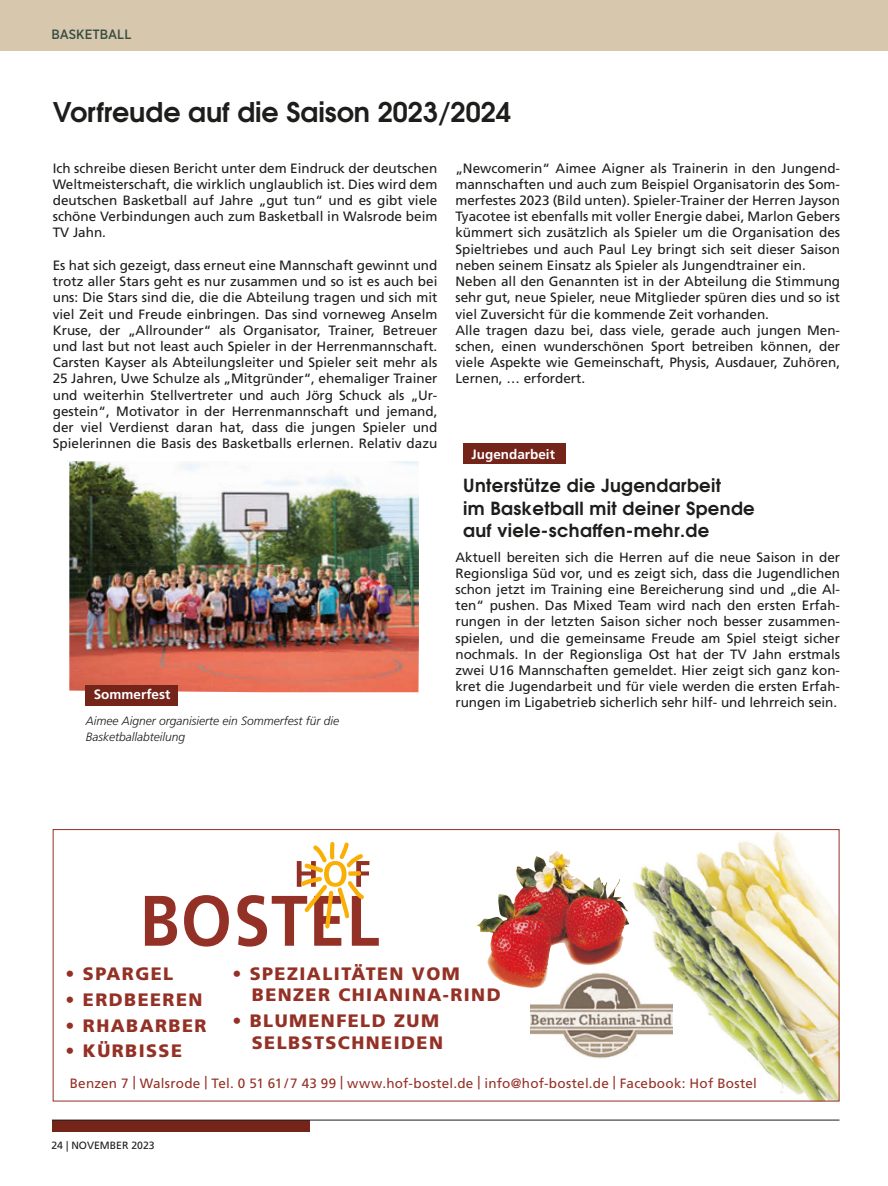
<style>
.page{position:relative;width:888px;height:1186px;background:#fff}
.page>*{position:absolute;margin:0;border:0;box-sizing:border-box;transform-origin:0 0}
.t1{font:700 27px "Te X Gyre Adventor";color:#1d1d1b}
.t2{font:900 18px/21.6px "Frutiger LT Std";letter-spacing:.08em;color:#943126}
.t3{font:700 18px/22.5px "Te X Gyre Adventor";letter-spacing:.02em;color:#1d1d1b}
.t4{font:13.5px/16.2px "Frutiger LT Std";color:#1d1d1b;text-align:justify}
.t5{font:13.5px "Frutiger LT Std";letter-spacing:.02em;color:#943126}
.t6{font:700 13.5px "Frutiger LT Std";color:#fff}
.t7{font:500 13.5px "Gotham Narrow";color:#3a4e45}
.t8{font:italic 300 12px/16.2px "Frutiger LT Std";color:#1d1d1b}
.t9{font:10.5px "Frutiger LT Std";color:#1d1d1b}
</style>
<div class="page">
<div style="left:0;top:0;width:888px;height:51px;background:#d7c8ad"></div>
<div style="left:52px;top:1120px;width:257px;height:11px;background:#75241a"></div>
<hr style="left:52px;top:1119px;width:787px;height:1px;background:#1d1d1b">
<img style="left:69px;top:461px;width:350px;height:231px">
<div style="left:85px;top:685px;width:93px;height:20px;background:#75241a"></div>
<svg style="left:145px;top:896px;width:32px;height:49px"></svg>
<svg style="left:184px;top:895px;width:45px;height:51px"></svg>
<svg style="left:237px;top:842px;width:142px;height:104px"></svg>
<img style="left:530px;top:988px;width:98px;height:71px">
<img style="left:628px;top:832px;width:209px;height:267px">
<img style="left:476px;top:851px;width:153px;height:137px">
<div style="left:463px;top:444px;width:103px;height:20px;background:#75241a"></div>
<p class="t7" style="left:51px;top:26px;width:81px">BASKETBALL</p>
<h1 class="t1" style="left:53px;top:88px;width:460px">Vorfreude auf die Saison 2023/2024</h1>
<p class="t4" style="left:53px;top:160px;width:386px">Ich schreibe diesen Bericht unter dem Eindruck der deutschen Weltmeisterschaft, die wirklich unglaublich ist. Dies wird dem deutschen Basketball auf Jahre „gut tun“ und es gibt viele schöne Verbindungen auch zum Basketball in Walsrode beim TV Jahn.</p>
<p class="t4" style="left:53px;top:257px;width:386px">Es hat sich gezeigt, dass erneut eine Mannschaft gewinnt und trotz aller Stars geht es nur zusammen und so ist es auch bei uns: Die Stars sind die, die die Abteilung tragen und sich mit viel Zeit und Freude einbringen. Das sind vorneweg Anselm Kruse, der „Allrounder“ als Organisator, Trainer, Betreuer und last but not least auch Spieler in der Herrenmannschaft.<br>Carsten Kayser als Abteilungsleiter und Spieler seit mehr als 25 Jahren, Uwe Schulze als „Mitgründer“, ehemaliger Trainer und weiterhin Stellvertreter und auch Jörg Schuck als „Ur&shy;gestein“, Motivator in der Herrenmannschaft und jemand, der viel Verdienst daran hat, dass die jungen Spieler und Spielerinnen die Basis des Basketballs erlernen. Relativ dazu</p>
<p class="t6" style="left:94px;top:686px;width:78px">Sommerfest</p>
<p class="t8" style="left:86px;top:713px;width:255px">Aimee Aigner organisierte ein Sommerfest für die<br>Basketballabteilung</p>
<p class="t4" style="left:455px;top:160px;width:386px;text-align:left">„Newcomerin“ Aimee Aigner als Trainerin in den Jungend&shy;mannschaften und auch zum Beispiel Organisatorin des Som&shy;merfestes 2023 (Bild unten). Spieler-Trainer der Herren Jayson Tyacotee ist ebenfalls mit voller Energie dabei, Marlon Gebers kümmert sich zusätzlich als Spieler um die Organisation des Spieltriebes und auch Paul Ley bringt sich seit dieser Saison neben seinem Einsatz als Spieler als Jungendtrainer ein.<br>Neben all den Genannten ist in der Abteilung die Stimmung sehr gut, neue Spieler, neue Mitglieder spüren dies und so ist viel Zuversicht für die kommende Zeit vorhanden.<br>Alle tragen dazu bei, dass viele, gerade auch jungen Men&shy;schen, einen wunderschönen Sport betreiben können, der viele Aspekte wie Gemeinschaft, Physis, Ausdauer, Zuhören, Lernen, … erfordert.</p>
<p class="t6" style="left:472px;top:446px;width:85px">Jugendarbeit</p>
<h2 class="t3" style="left:463px;top:472px;width:293px">Unterstütze die Jugendarbeit<br>im Basketball mit deiner Spende auf viele-schaffen-mehr.de</h2>
<p class="t4" style="left:455px;top:549px;width:386px">Aktuell bereiten sich die Herren auf die neue Saison in der Regionsliga Süd vor, und es zeigt sich, dass die Jugendlichen schon jetzt im Training eine Bereicherung sind und „die Al&shy;ten“ pushen. Das Mixed Team wird nach den ersten Erfah&shy;rungen in der letzten Saison sicher noch besser zusammen&shy;spielen, und die gemeinsame Freude am Spiel steigt sicher nochmals. In der Regionsliga Ost hat der TV Jahn erstmals zwei U16 Mannschaften gemeldet. Hier zeigt sich ganz kon&shy;kret die Jugendarbeit und für viele werden die ersten Erfah&shy;rungen im Ligabetrieb sicherlich sehr hilf- und lehrreich sein.</p>
<h2 class="t2" style="left:252px;top:962px;width:250px;text-indent:-19px">• SPEZIALITÄTEN VOM<br>BENZER CHIANINA-RIND</h2>
<h2 class="t2" style="left:232px;top:1010px;width:212px;text-align:right">• BLUMENFELD ZUM<br>SELBSTSCHNEIDEN</h2>
<p class="t5" style="left:70px;top:1074px;width:689px">Benzen 7 | Walsrode | Tel. 0 51 61 / 7 43 99 | www.hof-bostel.de | info@hof-bostel.de | Facebook: Hof Bostel</p>
<h2 class="t2" style="left:66px;top:962px;width:109px">• SPARGEL</h2>
<h2 class="t2" style="left:66px;top:988px;width:138px">• ERDBEEREN</h2>
<h2 class="t2" style="left:66px;top:1014px;width:142px">• RHABARBER</h2>
<h2 class="t2" style="left:66px;top:1040px;width:118px">• KÜRBISSE</h2>
<p class="t9" style="left:51px;top:1139px;width:105px">24 | NOVEMBER 2023</p>
</div>
